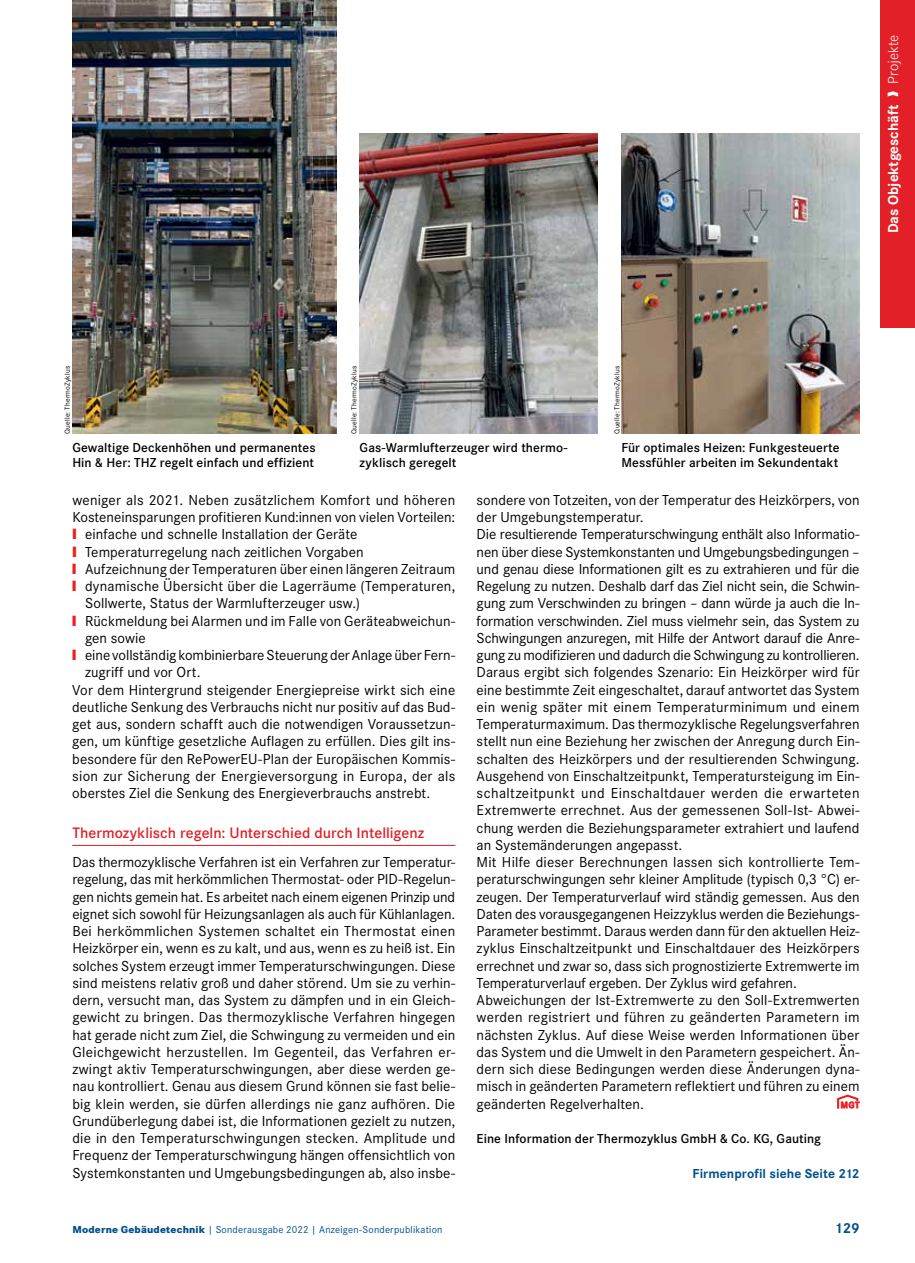
<style>
.page{position:relative;width:915px;height:1263px;background:#fff}
.page>*{position:absolute;margin:0;border:0;box-sizing:border-box;transform-origin:0 0}
.t1{font:600 15.75px "Corporate S";color:#e31f27}
.t2{font:15px/17.2px "Corporate S";letter-spacing:.005em;color:#000;text-align:justify}
.t3{font:700 15px "Corporate S";color:#fff}
.t4{font:700 15px "Corporate S";color:#00508c}
.t5{font:600 13.5px/15px "Corporate S";letter-spacing:.005em;color:#000}
.t6{font:700 13.5px "Corporate S";letter-spacing:.005em;color:#00508c}
.t7{font:10.5px "Corporate S";letter-spacing:.015em;color:#00508c}
.t8{font:7.5px "Corporate S";letter-spacing:.02em;color:#000}
.s1{font-weight:300}
.s2{color:#ed1d24}
.s3{font-weight:800}
</style>
<div class="page">
<div style="left:880px;top:0;width:34px;height:327px;background:#e31f27"></div>
<hr style="left:72px;top:845px;width:383px;height:1px;background:#e31f27">
<svg style="left:837px;top:1094px;width:22px;height:14px"></svg>
<img style="left:72px;top:0;width:264px;height:434px">
<img style="left:359px;top:134px;width:238px;height:300px">
<img style="left:621px;top:134px;width:238px;height:300px">
<p class="t3" style="left:882px;top:233px;width:200px;rotate:-90deg">Das Objektgeschäft ❱ <span class="s1">Projekte</span></p>
<p class="t8" style="left:62px;top:434px;width:69px;rotate:-90deg">Quelle: ThermoZyklus</p>
<p class="t5" style="left:72px;top:439px;width:245px">Gewaltige Deckenhöhen und permanentes<br>Hin &amp; Her: THZ regelt einfach und effizient</p>
<p class="t8" style="left:349px;top:434px;width:69px;rotate:-90deg">Quelle: ThermoZyklus</p>
<p class="t5" style="left:359px;top:439px;width:209px">Gas-Warmlufterzeuger wird thermo&shy;zyklisch geregelt</p>
<p class="t8" style="left:611px;top:434px;width:69px;rotate:-90deg">Quelle: ThermoZyklus</p>
<p class="t5" style="left:621px;top:439px;width:220px">Für optimales Heizen: Funkgesteuerte<br>Messfühler arbeiten im Sekundentakt</p>
<p class="t2" style="left:72px;top:491px;width:384px">weniger als 2021. Neben zusätzlichem Komfort und höheren</p>
<p class="t2" style="left:72px;top:508px;width:384px">Kosteneinsparungen profitieren Kund:innen von vielen Vorteilen:</p>
<p class="t2" style="left:72px;top:525px;width:286px"><span class="s2">❙</span> einfache und schnelle Installation der Geräte</p>
<p class="t2" style="left:72px;top:542px;width:293px"><span class="s2">❙</span> Temperaturregelung nach zeitlichen Vorgaben</p>
<p class="t2" style="left:72px;top:560px;width:384px"><span class="s2">❙</span> Aufzeichnung der Temperaturen über einen längeren Zeitraum</p>
<p class="t2" style="left:72px;top:577px;width:384px"><span class="s2">❙</span> dynamische Übersicht über die Lagerräume (Temperaturen,</p>
<p class="t2" style="left:85px;top:594px;width:276px">Sollwerte, Status der Warmlufterzeuger usw.)</p>
<p class="t2" style="left:72px;top:611px;width:384px"><span class="s2">❙</span> Rückmeldung bei Alarmen und im Falle von Geräteabweichun-</p>
<p class="t2" style="left:85px;top:629px;width:62px">gen sowie</p>
<p class="t2" style="left:72px;top:646px;width:384px"><span class="s2">❙</span> eine vollständig kombinierbare Steuerung der Anlage über Fern-</p>
<p class="t2" style="left:85px;top:663px;width:117px">zugriff und vor Ort.</p>
<p class="t2" style="left:72px;top:680px;width:384px">Vor dem Hintergrund steigender Energiepreise wirkt sich eine</p>
<p class="t2" style="left:72px;top:698px;width:384px">deutliche Senkung des Verbrauchs nicht nur positiv auf das Bud-</p>
<p class="t2" style="left:72px;top:715px;width:384px">get aus, sondern schafft auch die notwendigen Voraussetzun-</p>
<p class="t2" style="left:72px;top:732px;width:384px">gen, um künftige gesetzliche Auflagen zu erfüllen. Dies gilt ins-</p>
<p class="t2" style="left:72px;top:749px;width:384px">besondere für den RePowerEU-Plan der Europäischen Kommis-</p>
<p class="t2" style="left:72px;top:767px;width:384px">sion zur Sicherung der Energieversorgung in Europa, der als</p>
<p class="t2" style="left:72px;top:784px;width:359px">oberstes Ziel die Senkung des Energieverbrauchs anstrebt.</p>
<p class="t1" style="left:72px;top:822px;width:353px">Thermozyklisch regeln: Unterschied durch Intelligenz</p>
<p class="t2" style="left:72px;top:853px;width:384px">Das thermozyklische Verfahren ist ein Verfahren zur Temperatur&shy;regelung, das mit herkömmlichen Thermostat- oder PID-Regelun&shy;gen nichts gemein hat. Es arbeitet nach einem eigenen Prinzip und eignet sich sowohl für Heizungsanlagen als auch für Kühlanlagen.<br>Bei herkömmlichen Systemen schaltet ein Thermostat einen Heizkörper ein, wenn es zu kalt, und aus, wenn es zu heiß ist. Ein solches System erzeugt immer Temperaturschwingungen. Diese sind meistens relativ groß und daher störend. Um sie zu verhin&shy;dern, versucht man, das System zu dämpfen und in ein Gleich&shy;gewicht zu bringen. Das thermozyklische Verfahren hingegen hat gerade nicht zum Ziel, die Schwingung zu vermeiden und ein Gleichgewicht herzustellen. Im Gegenteil, das Verfahren er&shy;zwingt aktiv Temperaturschwingungen, aber diese werden ge&shy;nau kontrolliert. Genau aus diesem Grund können sie fast belie&shy;big klein werden, sie dürfen allerdings nie ganz aufhören. Die Grundüberlegung dabei ist, die Informationen gezielt zu nutzen, die in den Temperaturschwingungen stecken. Amplitude und Frequenz der Temperaturschwingung hängen offensichtlich von Systemkonstanten und Umgebungsbedingungen ab, also insbe-</p>
<p class="t2" style="left:476px;top:491px;width:384px;text-align:left">sondere von Totzeiten, von der Temperatur des Heizkörpers, von der Umgebungstemperatur.<br>Die resultierende Temperaturschwingung enthält also Informatio&shy;nen über diese Systemkonstanten und Umgebungsbedingungen – und genau diese Informationen gilt es zu extrahieren und für die Regelung zu nutzen. Deshalb darf das Ziel nicht sein, die Schwin&shy;gung zum Verschwinden zu bringen – dann würde ja auch die In&shy;formation verschwinden. Ziel muss vielmehr sein, das System zu Schwingungen anzuregen, mit Hilfe der Antwort darauf die Anre&shy;gung zu modifizieren und dadurch die Schwingung zu kontrollieren.<br>Daraus ergibt sich folgendes Szenario: Ein Heizkörper wird für eine bestimmte Zeit eingeschaltet, darauf antwortet das System ein wenig später mit einem Temperaturminimum und einem Temperaturmaximum. Das thermozyklische Regelungsverfahren stellt nun eine Beziehung her zwischen der Anregung durch Ein&shy;schalten des Heizkörpers und der resultierenden Schwingung.<br>Ausgehend von Einschaltzeitpunkt, Temperatursteigung im Ein&shy;schaltzeitpunkt und Einschaltdauer werden die erwarteten Extremwerte errechnet. Aus der gemessenen Soll-Ist- Abwei&shy;chung werden die Beziehungsparameter extrahiert und laufend an Systemänderungen angepasst.<br>Mit Hilfe dieser Berechnungen lassen sich kontrollierte Tem&shy;peraturschwingungen sehr kleiner Amplitude (typisch 0,3 °C) er&shy;zeugen. Der Temperaturverlauf wird ständig gemessen. Aus den Daten des vorausgegangenen Heizzyklus werden die Beziehungs-Parameter bestimmt. Daraus werden dann für den aktuellen Heiz&shy;zyklus Einschaltzeitpunkt und Einschaltdauer des Heizkörpers errechnet und zwar so, dass sich prognostizierte Extremwerte im Temperaturverlauf ergeben. Der Zyklus wird gefahren.<br>Abweichungen der Ist-Extremwerte zu den Soll-Extremwerten werden registriert und führen zu geänderten Parametern im nächsten Zyklus. Auf diese Weise werden Informationen über das System und die Umwelt in den Parametern gespeichert. Än&shy;dern sich diese Bedingungen werden diese Änderungen dyna&shy;misch in geänderten Parametern reflektiert und führen zu einem geänderten Regelverhalten.</p>
<p class="t5" style="left:476px;top:1131px;width:346px">Eine Information der Thermozyklus GmbH &amp; Co. KG, Gauting</p>
<p class="t6" style="left:692px;top:1164px;width:168px">Firmenprofil siehe Seite 212</p>
<p class="t7" style="left:72px;top:1223px;width:371px"><span class="s3">Moderne Gebäudetechnik</span> | Sonderausgabe 2022 | Anzeigen-Sonderpublikation</p>
<p class="t4" style="left:834px;top:1218px;width:27px">129</p>
</div>
